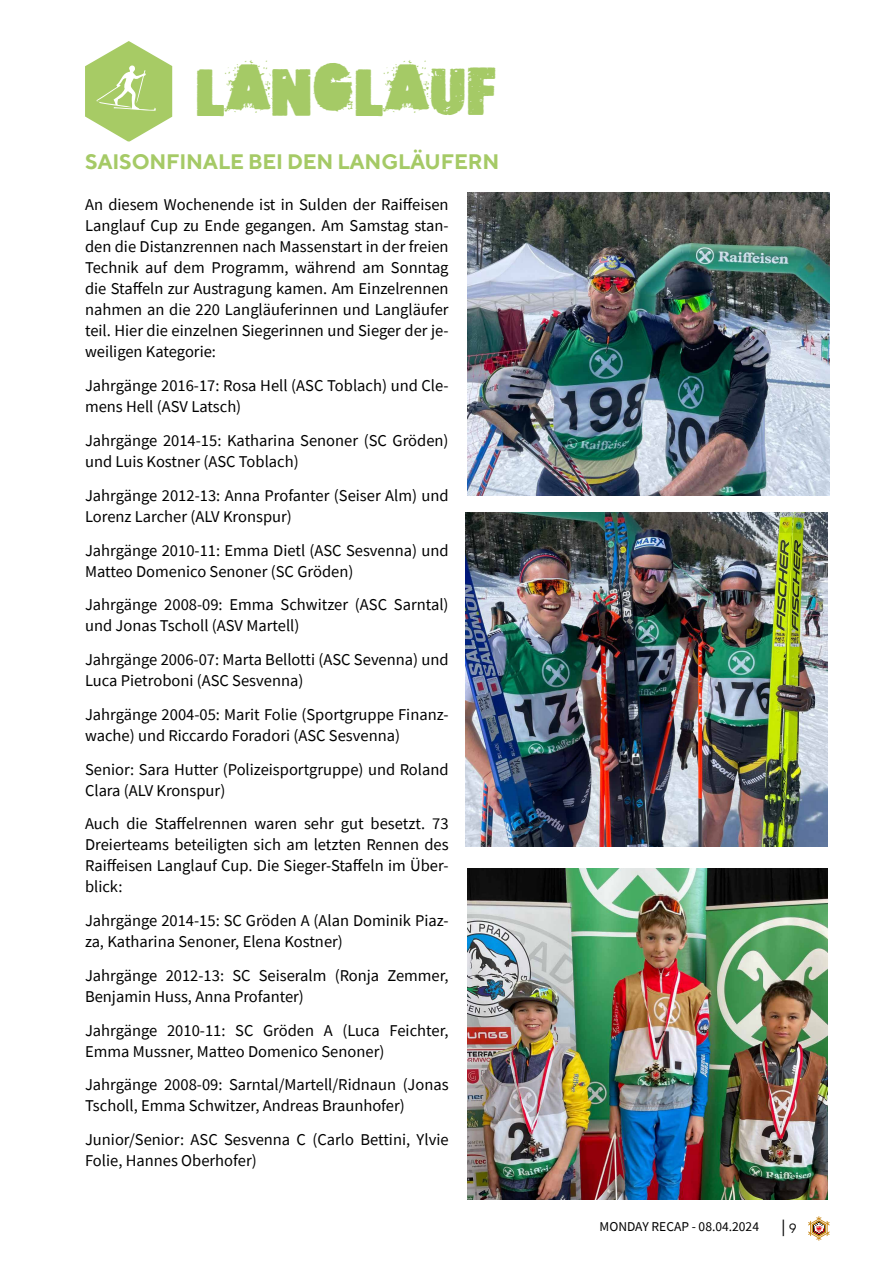
<style>
.page{position:relative;width:893px;height:1263px;background:#fff}
.page>*{position:absolute;margin:0;border:0;box-sizing:border-box;transform-origin:0 0}
.t1{font:45px "Freepress";color:#a5ca66}
.t2{font:700 21px "TT Norms";letter-spacing:-.01em;color:#a5ca66}
.t3{font:16.5px/21px "Source Sans Pro";color:#000}
.t4{font:16.5px "Myriad Pro";color:#000}
.t5{font:13.5px "Source Sans Pro";color:#000}
</style>
<div class="page">
<svg style="left:808px;top:1216px;width:21px;height:25px"></svg>
<svg style="left:85px;top:41px;width:87px;height:100px"></svg>
<img style="left:467px;top:192px;width:362px;height:303px">
<img style="left:465px;top:513px;width:362px;height:333px">
<img style="left:467px;top:868px;width:360px;height:331px">
<h1 class="t1" style="left:196px;top:59px;width:302px">LANGLAUF</h1>
<p class="t2" style="left:85px;top:149px;width:416px">SAISONFINALE BEI DEN LANGLÄUFERN</p>
<p class="t3" style="left:85px;top:194px;width:365px;text-align:justify">An diesem Wochenende ist in Sulden der Raiffeisen Langlauf Cup zu Ende gegangen. Am Samstag stan&shy;den die Distanzrennen nach Massenstart in der freien Technik auf dem Programm, während am Sonntag die Staffeln zur Austragung kamen. Am Einzelrennen nahmen an die 220 Langläuferinnen und Langläufer teil. Hier die einzelnen Siegerinnen und Sieger der je&shy;weiligen Kategorie:</p>
<p class="t3" style="left:85px;top:375px;width:365px">Jahrgänge 2016-17: Rosa Hell (ASC Toblach) und Cle&shy;mens Hell (ASV Latsch)</p>
<p class="t3" style="left:85px;top:430px;width:365px">Jahrgänge 2014-15: Katharina Senoner (SC Gröden) und Luis Kostner (ASC Toblach)</p>
<p class="t3" style="left:85px;top:485px;width:365px">Jahrgänge 2012-13: Anna Profanter (Seiser Alm) und<br>Lorenz Larcher (ALV Kronspur)</p>
<p class="t3" style="left:85px;top:539px;width:365px">Jahrgänge 2010-11: Emma Dietl (ASC Sesvenna) und<br>Matteo Domenico Senoner (SC Gröden)</p>
<p class="t3" style="left:85px;top:594px;width:365px">Jahrgänge 2008-09: Emma Schwitzer (ASC Sarntal) und Jonas Tscholl (ASV Martell)</p>
<p class="t3" style="left:85px;top:649px;width:365px">Jahrgänge 2006-07: Marta Bellotti (ASC Sevenna) und<br>Luca Pietroboni (ASC Sesvenna)</p>
<p class="t3" style="left:85px;top:704px;width:365px">Jahrgänge 2004-05: Marit Folie (Sportgruppe Finanz&shy;wache) und Riccardo Foradori (ASC Sesvenna)</p>
<p class="t3" style="left:85px;top:758px;width:365px">Senior: Sara Hutter (Polizeisportgruppe) und Roland<br>Clara (ALV Kronspur)</p>
<p class="t3" style="left:85px;top:813px;width:365px;text-align:justify">Auch die Staffelrennen waren sehr gut besetzt. 73<br>Dreierteams beteiligten sich am letzten Rennen des Raiffeisen Langlauf Cup. Die Sieger-Staffeln im Über&shy;blick:</p>
<p class="t3" style="left:85px;top:910px;width:365px">Jahrgänge 2014-15: SC Gröden A (Alan Dominik Piaz&shy;za, Katharina Senoner, Elena Kostner)</p>
<p class="t3" style="left:85px;top:965px;width:365px">Jahrgänge 2012-13: SC Seiseralm (Ronja Zemmer,<br>Benjamin Huss, Anna Profanter)</p>
<p class="t3" style="left:85px;top:1019px;width:365px">Jahrgänge 2010-11: SC Gröden A (Luca Feichter,<br>Emma Mussner, Matteo Domenico Senoner)</p>
<p class="t3" style="left:85px;top:1074px;width:365px">Jahrgänge 2008-09: Sarntal/Martell/Ridnaun (Jonas<br>Tscholl, Emma Schwitzer, Andreas Braunhofer)</p>
<p class="t3" style="left:85px;top:1129px;width:365px">Junior/Senior: ASC Sesvenna C (Carlo Bettini, Ylvie<br>Folie, Hannes Oberhofer)</p>
<p class="t5" style="left:600px;top:1218px;width:161px">MONDAY RECAP - 08.04.2024</p>
<p class="t4" style="left:781px;top:1216px;width:17px">| <sub>9</sub></p>
</div>
